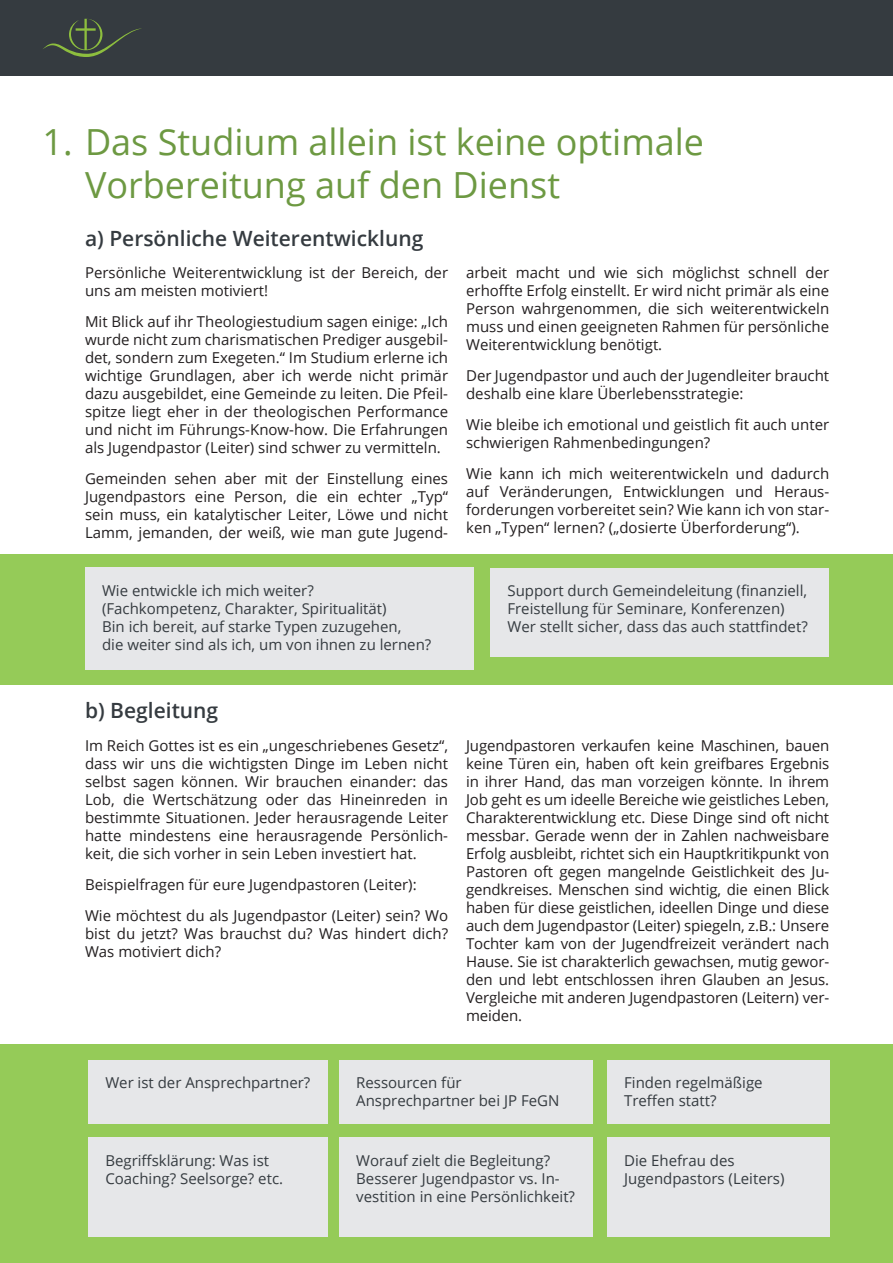
<style>
.page{position:relative;width:893px;height:1263px;background:#fff}
.page>*{position:absolute;margin:0;border:0;box-sizing:border-box;transform-origin:0 0}
.t1{font:36px/43.2px "Open Sans";color:#6d9942}
.t2{font:600 21px "Open Sans";color:#353b40}
.t3{font:15px/18px "Open Sans";color:#231f20;text-align:justify}
.t4{font:15px/18px "Open Sans";color:#353b40}
</style>
<div class="page">
<div style="left:0;top:554px;width:893px;height:131px;background:#95cb58"></div>
<div style="left:0;top:1044px;width:893px;height:219px;background:#95cb58"></div>
<div style="left:490px;top:568px;width:339px;height:88px;background:#e6e7e9"></div>
<div style="left:85px;top:568px;width:388px;height:102px;background:#e6e7e9"></div>
<div style="left:88px;top:1060px;width:239px;height:63px;background:#e6e7e9"></div>
<div style="left:88px;top:1138px;width:239px;height:99px;background:#e6e7e9"></div>
<div style="left:607px;top:1138px;width:222px;height:99px;background:#e6e7e9"></div>
<div style="left:607px;top:1060px;width:222px;height:63px;background:#e6e7e9"></div>
<div style="left:339px;top:1138px;width:253px;height:99px;background:#e6e7e9"></div>
<div style="left:339px;top:1060px;width:253px;height:63px;background:#e6e7e9"></div>
<div style="left:0;top:0;width:893px;height:76px;background:#353b40"></div>
<svg style="left:43px;top:19px;width:99px;height:38px"></svg>
<p class="t1" style="left:85px;top:120px;width:621px;text-indent:-43px">1. Das Studium allein ist keine optimale<br>Vorbereitung auf den Dienst</p>
<p class="t2" style="left:85px;top:224px;width:340px">a) Persönliche Weiterentwicklung</p>
<p class="t3" style="left:85px;top:264px;width:365px">Persönliche Weiterentwicklung ist der Bereich, der uns am meisten motiviert!</p>
<p class="t3" style="left:85px;top:312px;width:365px">Mit Blick auf ihr Theologiestudium sagen einige: „Ich wurde nicht zum charismatischen Prediger ausgebil&shy;det, sondern zum Exegeten.“ Im Studium erlerne ich wichtige Grundlagen, aber ich werde nicht primär dazu ausgebildet, eine Gemeinde zu leiten. Die Pfeil&shy;spitze liegt eher in der theologischen Performance und nicht im Führungs-Know-how. Die Erfahrungen als Jugendpastor (Leiter) sind schwer zu vermitteln.</p>
<p class="t3" style="left:85px;top:469px;width:365px">Gemeinden sehen aber mit der Einstellung eines Jugendpastors eine Person, die ein echter „Typ“ sein muss, ein katalytischer Leiter, Löwe und nicht Lamm, jemanden, der weiß, wie man gute Jugend-</p>
<p class="t4" style="left:102px;top:581px;width:331px">Wie entwickle ich mich weiter? (Fachkompetenz, Charakter, Spiritualität)<br>Bin ich bereit, auf starke Typen zuzugehen,<br>die weiter sind als ich, um von ihnen zu lernen?</p>
<p class="t3" style="left:466px;top:264px;width:365px">arbeit macht und wie sich möglichst schnell der erhoffte Erfolg einstellt. Er wird nicht primär als eine Person wahrgenommen, die sich weiterentwickeln muss und einen geeigneten Rahmen für persönliche Weiterentwicklung benötigt.</p>
<p class="t3" style="left:466px;top:366px;width:365px">Der Jugendpastor und auch der Jugendleiter braucht deshalb eine klare Überlebensstrategie:</p>
<p class="t3" style="left:466px;top:415px;width:365px">Wie bleibe ich emotional und geistlich fit auch unter schwierigen Rahmenbedingungen?</p>
<p class="t3" style="left:466px;top:464px;width:365px">Wie kann ich mich weiterentwickeln und dadurch auf Veränderungen, Entwicklungen und Heraus&shy;forderungen vorbereitet sein? Wie kann ich von star&shy;ken „Typen“ lernen? („dosierte Überforderung“).</p>
<p class="t4" style="left:507px;top:581px;width:302px">Support durch Gemeindeleitung (finanziell,<br>Freistellung für Seminare, Konferenzen)<br>Wer stellt sicher, dass das auch stattfindet?</p>
<p class="t2" style="left:85px;top:696px;width:135px">b) Begleitung</p>
<p class="t3" style="left:85px;top:736px;width:365px">Im Reich Gottes ist es ein „ungeschriebenes Gesetz“, dass wir uns die wichtigsten Dinge im Leben nicht selbst sagen können. Wir brauchen einander: das Lob, die Wertschätzung oder das Hineinreden in bestimmte Situationen. Jeder herausragende Leiter hatte mindestens eine herausragende Persönlich&shy;keit, die sich vorher in sein Leben investiert hat.</p>
<p class="t3" style="left:85px;top:875px;width:333px">Beispielfragen für eure Jugendpastoren (Leiter):</p>
<p class="t3" style="left:85px;top:906px;width:365px">Wie möchtest du als Jugendpastor (Leiter) sein? Wo bist du jetzt? Was brauchst du? Was hindert dich?<br>Was motiviert dich?</p>
<p class="t3" style="left:466px;top:736px;width:365px">Jugendpastoren verkaufen keine Maschinen, bauen keine Türen ein, haben oft kein greifbares Ergebnis in ihrer Hand, das man vorzeigen könnte. In ihrem Job geht es um ideelle Bereiche wie geistliches Leben, Charakterentwicklung etc. Diese Dinge sind oft nicht messbar. Gerade wenn der in Zahlen nachweisbare Erfolg ausbleibt, richtet sich ein Hauptkritikpunkt von Pastoren oft gegen mangelnde Geistlichkeit des Ju&shy;gendkreises. Menschen sind wichtig, die einen Blick haben für diese geistlichen, ideellen Dinge und diese auch dem Jugendpastor (Leiter) spiegeln, z.B.: Unsere Tochter kam von der Jugendfreizeit verändert nach Hause. Sie ist charakterlich gewachsen, mutig gewor&shy;den und lebt entschlossen ihren Glauben an Jesus.<br>Vergleiche mit anderen Jugendpastoren (Leitern) ver&shy;meiden.</p>
<p class="t4" style="left:105px;top:1073px;width:207px">Wer ist der Ansprechpartner?</p>
<p class="t4" style="left:356px;top:1073px;width:205px">Ressourcen für<br>Ansprechpartner bei JP FeGN</p>
<p class="t4" style="left:624px;top:1073px;width:140px">Finden regelmäßige<br>Treffen statt?</p>
<p class="t4" style="left:105px;top:1151px;width:179px">Begriffsklärung: Was ist<br>Coaching? Seelsorge? etc.</p>
<p class="t4" style="left:624px;top:1151px;width:162px">Die Ehefrau des<br>Jugendpastors (Leiters)</p>
<p class="t4" style="left:356px;top:1151px;width:220px">Worauf zielt die Begleitung?<br>Besserer Jugendpastor vs. In&shy;vestition in eine Persönlichkeit?</p>
</div>
